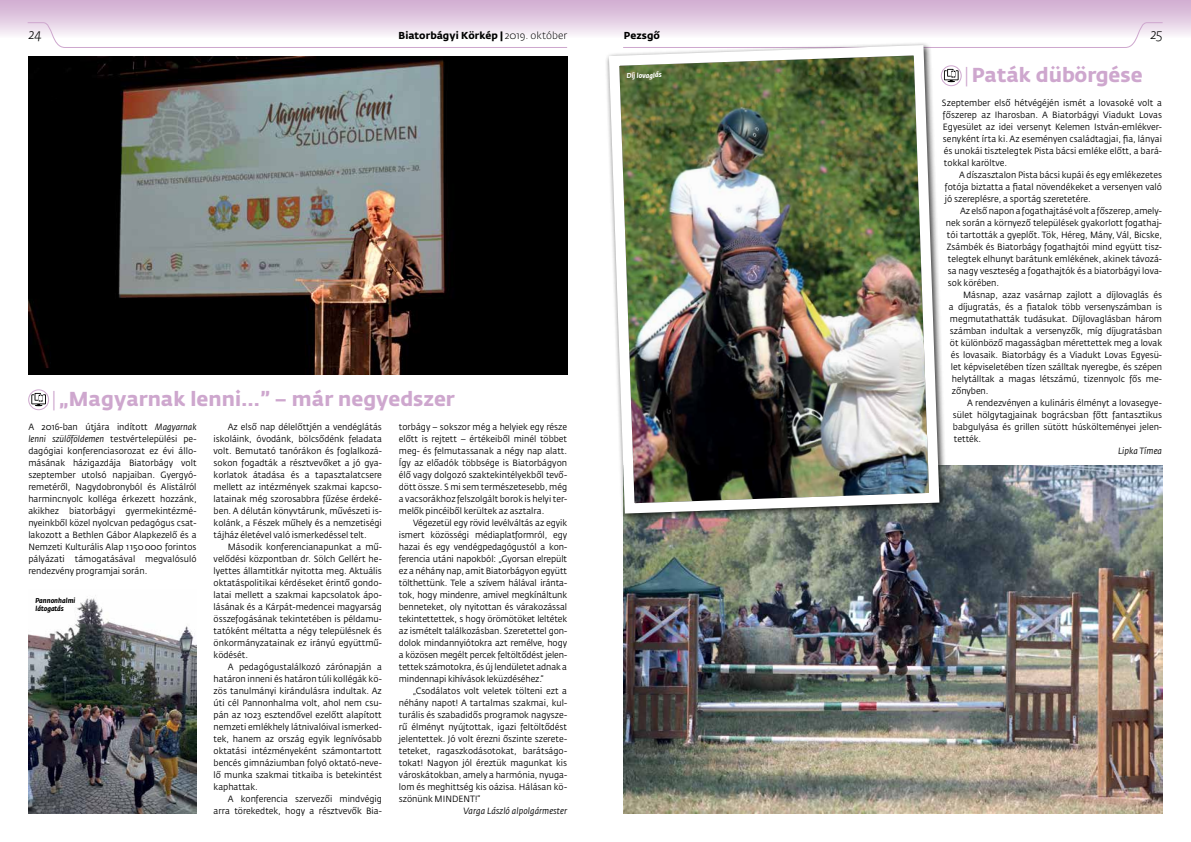
<style>
.page{position:relative;width:1191px;height:842px;background:#fff}
.page>*{position:absolute;margin:0;border:0;box-sizing:border-box;transform-origin:0 0}
.t1{font:700 20px "Fedra Sans Std";color:#cea7ce}
.t2{font:italic 300 14px "Fedra Sans Std";color:#000}
.t3{font:700 10px "Fedra Sans Std";letter-spacing:.005em;color:#000}
.t4{font:9px/12px "Fedra Sans Std";color:#000;text-align:justify;scale:.95 1}
.t5{font:italic 9px "Fedra Sans Std";letter-spacing:.005em;color:#000;scale:.95 1}
.t6{font:italic 700 7px/8px "Fedra Sans Std";color:#000;scale:.95 1}
.t7{font:italic 700 7px "Fedra Sans Std";color:#fff;scale:.95 1}
.s1{font-weight:300}
.s2{font-style:italic}
</style>
<div class="page">
<div style="left:0;top:0;width:1191px;height:38px;background:linear-gradient(to bottom,#cea8ce,#f9f4f9)"></div>
<svg style="left:27px;top:22px;width:541px;height:26px"></svg>
<svg style="left:622px;top:22px;width:541px;height:26px"></svg>
<svg style="left:947px;top:68px;width:11px;height:15px"></svg>
<div style="left:941px;top:65px;width:20px;height:21px;border:1px solid #cea7ce;border-radius:50%"></div>
<svg style="left:31px;top:392px;width:15px;height:15px"></svg>
<div style="left:28px;top:389px;width:21px;height:21px;border:1px solid #cea7ce;border-radius:50%"></div>
<img style="left:624px;top:465px;width:538px;height:349px">
<img style="left:606px;top:40px;width:338px;height:479px">
<img style="left:28px;top:57px;width:539px;height:317px">
<img style="left:28px;top:595px;width:169px;height:219px">
<h2 class="t2" style="left:28px;top:26px;width:15px">24</h2>
<p class="t3" style="left:398px;top:30px;width:170px">Biatorbágyi Körkép | <span class="s1">2019. október</span></p>
<p class="t3" style="left:624px;top:30px;width:38px">Pezsgő</p>
<h2 class="t2" style="left:1150px;top:26px;width:14px">25</h2>
<h1 class="t1" style="left:964px;top:63px;width:180px"><span class="s1">|</span>Paták dübörgése</h1>
<p class="t4" style="left:942px;top:97px;width:233px">Szeptember első hétvégéjén ismét a lovasoké volt a főszerep az Iharosban. A Biatorbágyi Viadukt Lovas Egyesület az idei versenyt Kelemen István-emlékver&shy;senyként írta ki. Az eseményen családtagjai, fia, lányai és unokái tisztelegtek Pista bácsi emléke előtt, a bará&shy;tokkal karöltve.</p>
<p class="t4" style="left:945px;top:169px;width:230px;text-indent:14px">A díszasztalon Pista bácsi kupái és egy emlékezetes fotója biztatta a fiatal növendékeket a versenyen való jó szereplésre, a sportág szeretetére.</p>
<p class="t4" style="left:946px;top:205px;width:229px;text-indent:14px">Az első napon a fogathajtásé volt a főszerep, amely&shy;nek során a környező települések gyakorlott fogathaj&shy;tói tartották a gyeplőt. Tök, Héreg, Mány, Vál, Bicske, Zsámbék és Biatorbágy fogathajtói mind együtt tisz&shy;telegtek elhunyt barátunk emlékének, akinek távozá&shy;sa nagy veszteség a fogathajtók és a biatorbágyi lova&shy;sok körében.</p>
<p class="t4" style="left:963px;top:289px;width:211px">Másnap, azaz vasárnap zajlott a díjlovaglás és</p>
<p class="t4" style="left:949px;top:301px;width:226px">a díjugratás, és a fiatalok több versenyszámban is</p>
<p class="t4" style="left:950px;top:313px;width:225px">megmutathatták tudásukat. Díjlovaglásban három</p>
<p class="t4" style="left:950px;top:325px;width:225px">számban indultak a versenyzők, míg díjugratásban</p>
<p class="t4" style="left:950px;top:337px;width:225px">öt különböző magasságban mérettettek meg a lovak</p>
<p class="t4" style="left:951px;top:349px;width:224px">és lovasaik. Biatorbágy és a Viadukt Lovas Egyesü-</p>
<p class="t4" style="left:951px;top:361px;width:224px">let képviseletében tízen szálltak nyeregbe, és szépen</p>
<p class="t4" style="left:952px;top:373px;width:223px">helytálltak a magas létszámú, tizennyolc fős me-</p>
<p class="t4" style="left:952px;top:385px;width:40px">zőnyben.</p>
<p class="t4" style="left:967px;top:397px;width:207px">A rendezvényen a kulináris élményt a lovasegye-</p>
<p class="t4" style="left:953px;top:409px;width:222px">sület hölgytagjainak bográcsban főtt fantasztikus</p>
<p class="t4" style="left:953px;top:421px;width:222px">babgulyása és grillen sütött húskölteményei jelen-</p>
<p class="t4" style="left:954px;top:433px;width:30px">tették.</p>
<p class="t5" style="left:1118px;top:445px;width:48px">Lipka Tímea</p>
<p class="t7" style="left:626px;top:72px;width:38px;rotate:-2deg">Díj lovaglás</p>
<h1 class="t1" style="left:51px;top:387px;width:405px"><span class="s1">|</span> „Magyarnak lenni…” – már negyedszer</h1>
<p class="t4" style="left:28px;top:421px;width:179px">A 2016-ban útjára indított <span class="s2">Magyarnak lenni szülőföldemen</span> testvértelepülési pe&shy;dagógiai konferenciasorozat ez évi állo&shy;másának házigazdája Biatorbágy volt szeptember utolsó napjaiban. Gyergyó&shy;remetéről, Nagydobronyból és Alistálról harmincnyolc kolléga érkezett hozzánk, akikhez biatorbágyi gyermekintézmé&shy;nyeinkből közel nyolcvan pedagógus csat&shy;lakozott a Bethlen Gábor Alapkezelő és a Nemzeti Kulturális Alap 1150000 forintos pályázati támogatásával megvalósuló rendezvény programjai során.</p>
<p class="t4" style="left:214px;top:421px;width:179px;text-indent:14px">Az első nap délelőttjén a vendéglátás iskoláink, óvodánk, bölcsődénk feladata volt. Bemutató tanórákon és foglalkozá&shy;sokon fogadták a résztvevőket a jó gya&shy;korlatok átadása és a tapasztalatcsere mellett az intézmények szakmai kapcso&shy;latainak még szorosabbra fűzése érdeké&shy;ben. A délután könyvtárunk, művészeti is&shy;kolánk, a Fészek műhely és a nemzetiségi tájház életével való ismerkedéssel telt.</p>
<p class="t4" style="left:399px;top:421px;width:179px">torbágy – sokszor még a helyiek egy része előtt is rejtett – értékeiből minél többet meg- és felmutassanak a négy nap alatt.<br>Így az előadók többsége is Biatorbágyon élő vagy dolgozó szaktekintélyekből tevő&shy;dött össze. S mi sem természetesebb, még a vacsorákhoz felszolgált borok is helyi ter&shy;melők pincéiből kerültek az asztalra.</p>
<p class="t4" style="left:399px;top:517px;width:179px;text-indent:14px">Végezetül egy rövid levélváltás az egyik ismert közösségi médiaplatformról, egy hazai és egy vendégpedagógustól a kon&shy;ferencia utáni napokból: „Gyorsan elrepült ez a néhány nap, amit Biatorbágyon együtt tölthettünk. Tele a szívem hálával iránta&shy;tok, hogy mindenre, amivel megkínáltunk benneteket, oly nyitottan és várakozással tekintettettek, s hogy örömötöket leltétek az ismételt találkozásban. Szeretettel gon&shy;dolok mindannyiótokra azt remélve, hogy a közösen megélt percek feltöltődést jelen&shy;tettek számotokra, és új lendületet adnak a mindennapi kihívások leküzdéséhez.”</p>
<p class="t4" style="left:399px;top:685px;width:179px;text-indent:14px">„Csodálatos volt veletek tölteni ezt a néhány napot! A tartalmas szakmai, kul&shy;turális és szabadidős programok nagysze&shy;rű élményt nyújtottak, igazi feltöltődést jelentettek. Jó volt érezni őszinte szerete&shy;teteket, ragaszkodásotokat, barátságo&shy;tokat! Nagyon jól éreztük magunkat kis városkátokban, amely a harmónia, nyuga&shy;lom és meghittség kis oázisa. Hálásan kö&shy;szönünk MINDENT!”</p>
<p class="t5" style="left:463px;top:805px;width:111px">Varga László alpolgármester</p>
<p class="t4" style="left:214px;top:541px;width:179px;text-indent:14px">Második konferencianapunkat a mű&shy;velődési központban dr. Sölch Gellért he&shy;lyettes államtitkár nyitotta meg. Aktuális oktatáspolitikai kérdéseket érintő gondo&shy;latai mellett a szakmai kapcsolatok ápo&shy;lásának és a Kárpát-medencei magyarság összefogásának tekintetében is példamu&shy;tatóként méltatta a négy településnek és önkormányzatainak ez irányú együttmű&shy;ködését.</p>
<p class="t4" style="left:214px;top:661px;width:179px;text-indent:14px">A pedagógustalálkozó zárónapján a határon inneni és határon túli kollégák kö&shy;zös tanulmányi kirándulásra indultak. Az úti cél Pannonhalma volt, ahol nem csu&shy;pán az 1023 esztendővel ezelőtt alapított nemzeti emlékhely látnivalóival ismerked&shy;tek, hanem az ország egyik legnívósabb oktatási intézményeként számontartott bencés gimnáziumban folyó oktató-neve&shy;lő munka szakmai titkaiba is betekintést kaphattak.</p>
<p class="t4" style="left:214px;top:793px;width:179px;text-align:right">A konferencia szervezői mindvégig arra törekedtek, hogy a résztvevők Bia-</p>
<p class="t6" style="left:35px;top:597px;width:43px">Pannonhalmi látogatás</p>
</div>
